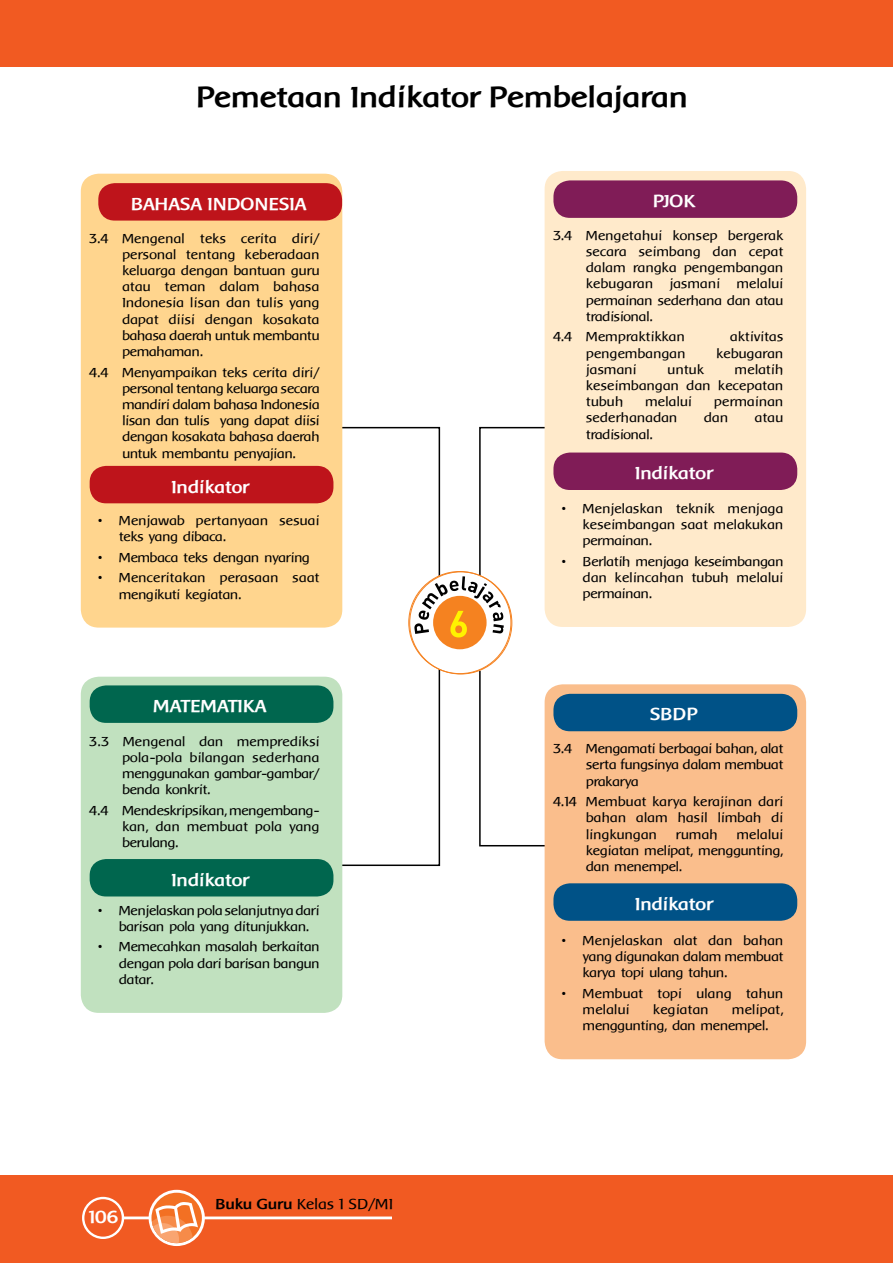
<style>
.page{position:relative;width:893px;height:1263px;background:#fff}
.page>*{position:absolute;margin:0;border:0;box-sizing:border-box;transform-origin:0 0}
.t1{font:700 30px "Baar Metanoia";color:#000}
.t2{font:700 18px "Baar Metanoia";color:#fff}
.t3{font:15px "Baar Metanoia";color:#000}
.DALAM_KOTAK_9_POIN{font:13.5px/16.2px "Baar Metanoia";letter-spacing:-.025em;color:#000;text-align:justify}
.DALAM_KOTAK_9_POIN-2{font:13.5px/16.2px "Baar Metanoia";color:#000}
.s1{font-weight:700}
</style>
<div class="page">
<div style="left:0;top:1174px;width:892px;height:88px;background:#f15a22"></div>
<div style="left:0;top:0;width:892px;height:67px;background:#f15a22"></div>
<svg style="left:82px;top:1189px;width:309px;height:56px"></svg>
<svg style="left:333px;top:660px;width:107px;height:206px"></svg>
<svg style="left:478px;top:669px;width:66px;height:178px"></svg>
<div style="left:81px;top:174px;width:261px;height:453px;background:#ffd58e;border-radius:18px"></div>
<div style="left:98px;top:183px;width:244px;height:37px;background:#be141b;border-radius:16px"></div>
<div style="left:90px;top:466px;width:243px;height:37px;background:#be141b;border-radius:16px"></div>
<div style="left:81px;top:676px;width:261px;height:336px;background:#c1e1bf;border-radius:18px"></div>
<div style="left:90px;top:685px;width:243px;height:37px;background:#00664e;border-radius:16px"></div>
<div style="left:90px;top:858px;width:243px;height:38px;background:#00664e;border-radius:16px"></div>
<div style="left:544px;top:684px;width:261px;height:374px;background:#fabe8c;border-radius:18px"></div>
<div style="left:553px;top:693px;width:244px;height:38px;background:#005287;border-radius:16px"></div>
<div style="left:553px;top:883px;width:244px;height:37px;background:#005287;border-radius:16px"></div>
<div style="left:544px;top:171px;width:261px;height:455px;background:#ffeacb;border-radius:18px"></div>
<div style="left:553px;top:180px;width:244px;height:38px;background:#801c57;border-radius:16px"></div>
<div style="left:553px;top:452px;width:244px;height:38px;background:#801c57;border-radius:16px"></div>
<div style="left:408px;top:571px;width:102px;height:102px;background:#fff;border-radius:50%"></div>
<div style="left:433px;top:595px;width:53px;height:54px;background:#f58220;border-radius:50%"></div>
<svg style="left:331px;top:426px;width:231px;height:211px"></svg>
<p class="t1" style="left:196px;top:81px;width:493px">Pemetaan Indikator Pembelajaran</p>
<p class="t2" style="left:131px;top:194px;width:177px">BAHASA INDONESIA</p>
<p class="DALAM_KOTAK_9_POIN" style="left:122px;top:230px;width:199px;text-indent:-33px">3.4 Mengenal teks cerita diri/ personal tentang keberadaan keluarga dengan bantuan guru atau teman dalam bahasa Indonesia lisan dan tulis yang dapat diisi dengan kosakata bahasa daerah untuk membantu pemahaman.</p>
<p class="DALAM_KOTAK_9_POIN" style="left:122px;top:364px;width:199px;text-indent:-33px">4.4 Menyampaikan teks cerita diri/ personal tentang keluarga secara mandiri dalam bahasa Indonesia lisan dan tulis yang dapat diisi dengan kosakata bahasa daerah untuk membantu penyajian.</p>
<p class="t2" style="left:172px;top:476px;width:79px">Indikator</p>
<p class="DALAM_KOTAK_9_POIN-2" style="left:119px;top:512px;width:202px;text-indent:-21px">• Menjawab pertanyaan sesuai teks yang dibaca.</p>
<p class="DALAM_KOTAK_9_POIN" style="left:98px;top:549px;width:214px">• Membaca teks dengan nyaring</p>
<p class="DALAM_KOTAK_9_POIN-2" style="left:119px;top:569px;width:202px;text-indent:-21px">• Menceritakan perasaan saat mengikuti kegiatan.</p>
<p class="t2" style="left:154px;top:696px;width:115px">MATEMATIKA</p>
<p class="DALAM_KOTAK_9_POIN" style="left:122px;top:732px;width:199px;text-indent:-33px">3.3 Mengenal dan memprediksi pola-pola bilangan sederhana menggunakan gambar-gambar/ benda konkrit.</p>
<p class="DALAM_KOTAK_9_POIN" style="left:122px;top:802px;width:199px;text-align:left;text-indent:-33px">4.4 Mendeskripsikan, mengembang&shy;kan, dan membuat pola yang berulang.</p>
<p class="t2" style="left:172px;top:869px;width:79px">Indikator</p>
<p class="DALAM_KOTAK_9_POIN" style="left:119px;top:902px;width:202px;text-indent:-21px">• Menjelaskan pola selanjutnya dari barisan pola yang ditunjukkan.</p>
<p class="DALAM_KOTAK_9_POIN" style="left:119px;top:938px;width:202px;text-indent:-21px">• Memecahkan masalah berkaitan dengan pola dari barisan bangun datar.</p>
<h2 class="t2" style="left:88px;top:1206px;width:31px">106</h2>
<p class="t3" style="left:216px;top:1195px;width:179px"><span class="s1">Buku Guru</span> Kelas 1 SD/MI</p>
<p class="t2" style="left:652px;top:191px;width:44px">PJOK</p>
<p class="DALAM_KOTAK_9_POIN" style="left:586px;top:227px;width:199px;text-indent:-33px">3.4 Mengetahui konsep bergerak secara seimbang dan cepat dalam rangka pengembangan kebugaran jasmani melalui permainan sederhana dan atau tradisional.</p>
<p class="DALAM_KOTAK_9_POIN-2" style="left:553px;top:329px;width:133px">4.4 Mempraktikkan</p>
<p class="DALAM_KOTAK_9_POIN-2" style="left:730px;top:329px;width:55px">aktivitas</p>
<p class="DALAM_KOTAK_9_POIN-2" style="left:586px;top:345px;width:101px">pengembangan</p>
<p class="DALAM_KOTAK_9_POIN-2" style="left:716px;top:345px;width:69px">kebugaran</p>
<p class="DALAM_KOTAK_9_POIN-2" style="left:586px;top:361px;width:52px">jasmani</p>
<p class="DALAM_KOTAK_9_POIN" style="left:667px;top:361px;width:38px">untuk</p>
<p class="DALAM_KOTAK_9_POIN" style="left:586px;top:361px;width:199px;text-indent:149px">melatih keseimbangan dan kecepatan tubuh</p>
<p class="DALAM_KOTAK_9_POIN-2" style="left:645px;top:393px;width:48px">melalui</p>
<p class="DALAM_KOTAK_9_POIN-2" style="left:714px;top:393px;width:71px">permainan</p>
<p class="DALAM_KOTAK_9_POIN-2" style="left:586px;top:410px;width:93px">sederhanadan</p>
<p class="DALAM_KOTAK_9_POIN" style="left:703px;top:410px;width:26px">dan</p>
<p class="DALAM_KOTAK_9_POIN" style="left:754px;top:410px;width:30px">atau</p>
<p class="DALAM_KOTAK_9_POIN" style="left:586px;top:426px;width:68px">tradisional.</p>
<p class="t2" style="left:635px;top:463px;width:79px">Indikator</p>
<p class="DALAM_KOTAK_9_POIN" style="left:582px;top:500px;width:202px;text-indent:-21px">• Menjelaskan teknik menjaga keseimbangan saat melakukan permainan.</p>
<p class="DALAM_KOTAK_9_POIN" style="left:582px;top:553px;width:202px;text-indent:-21px">• Berlatih menjaga keseimbangan dan kelincahan tubuh melalui permainan.</p>
<p class="t2" style="left:650px;top:704px;width:49px">SBDP</p>
<p class="DALAM_KOTAK_9_POIN" style="left:586px;top:740px;width:199px;text-indent:-33px">3.4 Mengamati berbagai bahan, alat serta fungsinya dalam membuat prakarya</p>
<p class="DALAM_KOTAK_9_POIN" style="left:586px;top:793px;width:199px;text-indent:-33px">4.14 Membuat karya kerajinan dari bahan alam hasil limbah di lingkungan</p>
<p class="DALAM_KOTAK_9_POIN" style="left:586px;top:825px;width:199px;text-indent:150px">melalui kegiatan melipat, menggunting, dan menempel.</p>
<p class="DALAM_KOTAK_9_POIN" style="left:675px;top:825px;width:43px">rumah</p>
<p class="t2" style="left:635px;top:893px;width:79px">Indikator</p>
<p class="DALAM_KOTAK_9_POIN" style="left:582px;top:932px;width:202px;text-indent:-21px">• Menjelaskan alat dan bahan yang digunakan dalam membuat karya topi ulang tahun.</p>
<p class="DALAM_KOTAK_9_POIN-2" style="left:582px;top:985px;width:202px;text-indent:-21px">• Membuat topi ulang tahun melalui</p>
<p class="DALAM_KOTAK_9_POIN" style="left:582px;top:1001px;width:202px;text-indent:149px">melipat, menggunting, dan menempel.</p>
<p class="DALAM_KOTAK_9_POIN-2" style="left:653px;top:1001px;width:57px">kegiatan</p>
</div>
